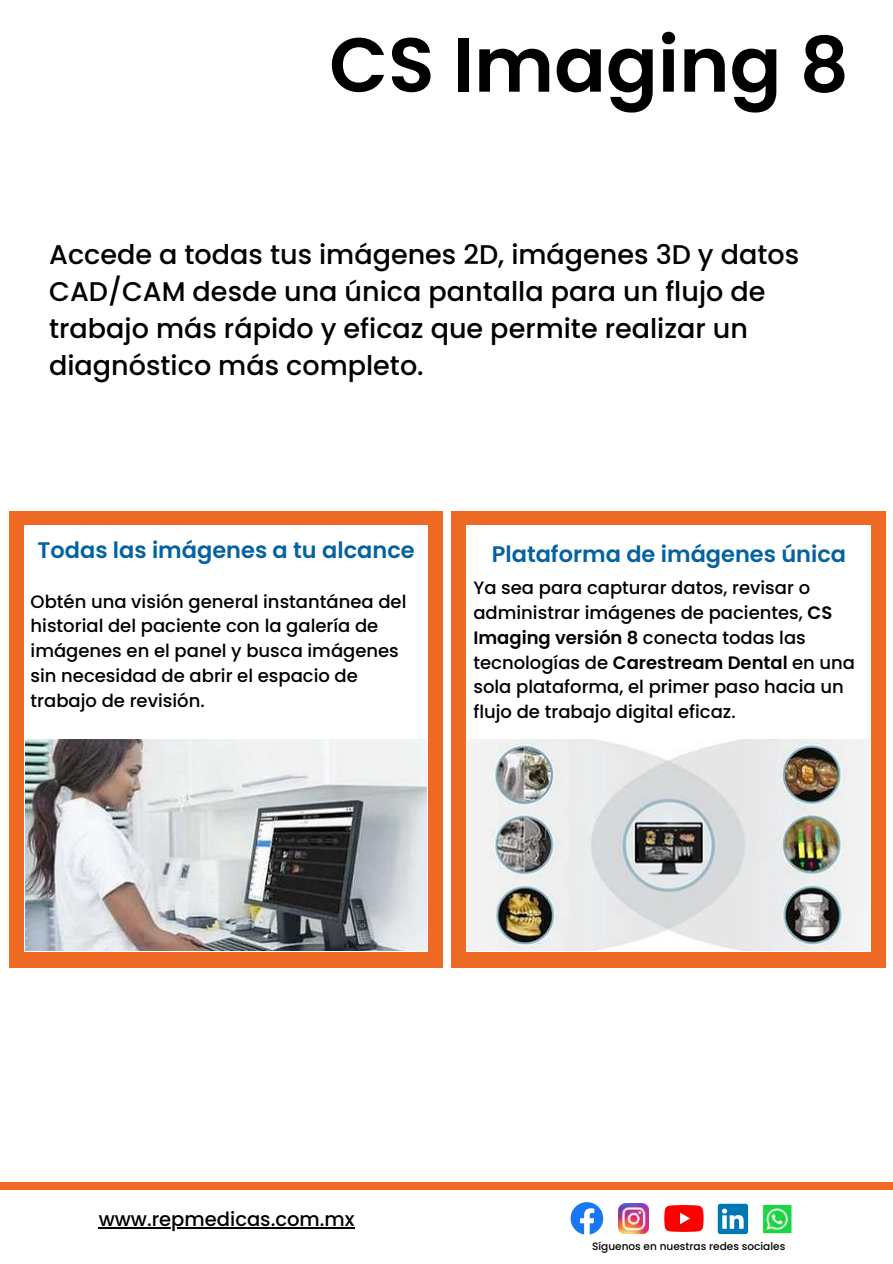
<style>
.page{position:relative;width:893px;height:1264px;background:#fff}
.page>*{position:absolute;margin:0;border:0;box-sizing:border-box;transform-origin:0 0}
.t1{font:600 76.5px "Poppins";color:#000}
.t2{font:500 27px/37px "Poppins";color:#000}
.t3{font:600 22.5px "Poppins";color:#0462a1}
.t4{font:500 19.5px "Poppins";color:#000}
.t5{font:500 18px/24.8px "Poppins";color:#000}
.t6{font:500 10.5px "Poppins";color:#000}
.s1{font-weight:600}
</style>
<div class="page">
<div style="left:9px;top:511px;width:433px;height:456px;background:#ed6924"></div>
<div style="left:24px;top:525px;width:403px;height:427px;background:#fff"></div>
<img style="left:25px;top:739px;width:401px;height:211px">
<div style="left:0;top:1182px;width:892px;height:7px;background:#ed6924"></div>
<svg style="left:570px;top:1202px;width:33px;height:32px"></svg>
<img style="left:618px;top:1203px;width:30px;height:30px">
<svg style="left:664px;top:1205px;width:39px;height:26px"></svg>
<svg style="left:717px;top:1203px;width:31px;height:31px"></svg>
<svg style="left:762px;top:1204px;width:30px;height:30px"></svg>
<div style="left:451px;top:511px;width:434px;height:456px;background:#ed6924"></div>
<div style="left:466px;top:525px;width:404px;height:427px;background:#fff"></div>
<img style="left:467px;top:739px;width:401px;height:211px">
<hr style="left:99px;top:1227px;width:255px;height:1px;background:#000">
<h1 class="t1" style="left:329px;top:11px;width:521px">CS Imaging 8</h1>
<h2 class="t2" style="left:49px;top:236px;width:751px">Accede a todas tus imágenes 2D, imágenes 3D y datos CAD/CAM desde una única pantalla para un flujo de trabajo más rápido y eficaz que permite realizar un diagnóstico más completo.</h2>
<p class="t3" style="left:37px;top:534px;width:379px">Todas las imágenes a tu alcance</p>
<p class="t5" style="left:31px;top:589px;width:377px">Obtén una visión general instantánea del historial del paciente con la galería de imágenes en el panel y busca imágenes sin necesidad de abrir el espacio de trabajo de revisión.</p>
<p class="t3" style="left:492px;top:538px;width:356px">Plataforma de imágenes única</p>
<p class="t5" style="left:473px;top:575px;width:383px">Ya sea para capturar datos, revisar o administrar imágenes de pacientes, <span class="s1">CS Imaging versión 8</span> conecta todas las tecnologías de <span class="s1">Carestream Dental</span> en una sola plataforma, el primer paso hacia un flujo de trabajo digital eficaz.</p>
<p class="t4" style="left:99px;top:1205px;width:257px">www.repmedicas.com.mx</p>
<p class="t6" style="left:592px;top:1238px;width:195px">Síguenos en nuestras redes sociales</p>
</div>
